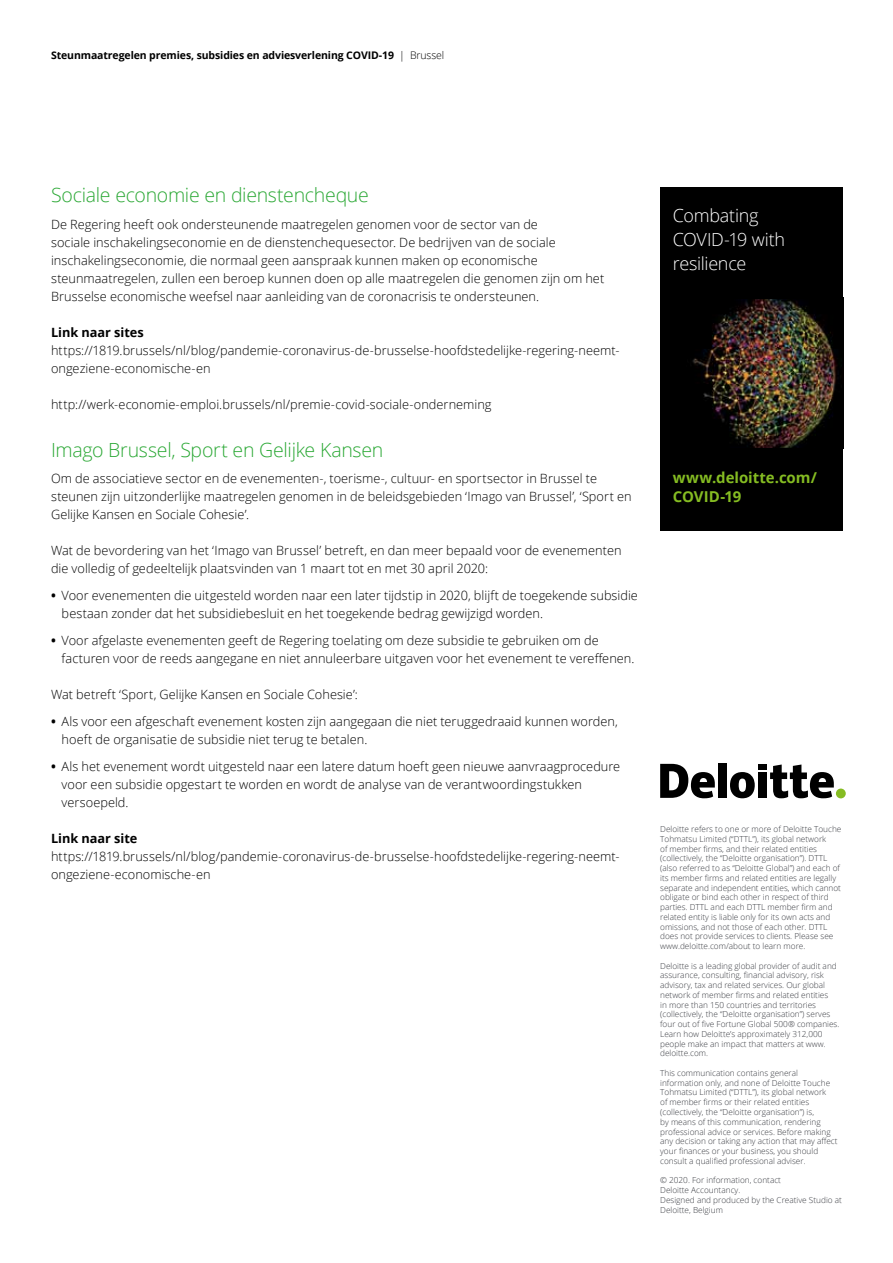
<style>
.page{position:relative;width:893px;height:1263px;background:#fff}
.page>*{position:absolute;margin:0;border:0;box-sizing:border-box;transform-origin:0 0}
.t1{font:300 19.5px "Open Sans";letter-spacing:-.015em;color:#2ba835}
.t2{font:300 18px/24px "Open Sans";letter-spacing:-.015em;color:#fff}
.t3{font:700 15px/19.5px "Open Sans";letter-spacing:-.005em;color:#85bc22}
.t4{font:300 12.75px/18px "Open Sans";letter-spacing:.005em;color:#000}
.t5{font:700 12.75px "Open Sans";color:#000}
.t6{font:700 10.5px "Open Sans";letter-spacing:-.01em;color:#000}
.t7{font:300 8.25px/9.8px "Open Sans";color:#3a3c42}
.s1{font-weight:300}
.s2{font-weight:700}
</style>
<div class="page">
<img style="left:660px;top:299px;width:183px;height:149px">
<div style="left:660px;top:187px;width:183px;height:112px;background:#000"></div>
<div style="left:836px;top:788px;width:10px;height:10px;background:#85bc22;border-radius:50%"></div>
<div style="left:718px;top:764px;width:9px;height:34px;background:#000"></div>
<svg style="left:730px;top:772px;width:25px;height:26px"></svg>
<div style="left:758px;top:772px;width:9px;height:26px;background:#000"></div>
<div style="left:758px;top:764px;width:9px;height:5px;background:#000"></div>
<svg style="left:770px;top:764px;width:64px;height:34px"></svg>
<svg style="left:660px;top:764px;width:55px;height:34px"></svg>
<div style="left:660px;top:448px;width:183px;height:83px;background:#000"></div>
<p class="t6" style="left:51px;top:48px;width:395px">Steunmaatregelen premies, subsidies en adviesverlening COVID-19 <span class="s1">| Brussel</span></p>
<h1 class="t1" style="left:51px;top:182px;width:319px">Sociale economie en dienstencheque</h1>
<p class="t4" style="left:51px;top:215px;width:555px">De Regering heeft ook ondersteunende maatregelen genomen voor de sector van de<br>sociale inschakelingseconomie en de dienstenchequesector. De bedrijven van de sociale inschakelingseconomie, die normaal geen aanspraak kunnen maken op economische steunmaatregelen, zullen een beroep kunnen doen op alle maatregelen die genomen zijn om het Brusselse economische weefsel naar aanleiding van de coronacrisis te ondersteunen.</p>
<p class="t5" style="left:51px;top:323px;width:94px">Link naar sites</p>
<p class="t4" style="left:51px;top:341px;width:570px">https://1819.brussels/nl/blog/pandemie-coronavirus-de-brusselse-hoofdstedelijke-regering-neemt&shy;ongeziene-economische-en</p>
<p class="t4" style="left:51px;top:395px;width:442px">http://werk-economie-emploi.brussels/nl/premie-covid-sociale-onderneming</p>
<h1 class="t1" style="left:51px;top:436px;width:334px">Imago Brussel, Sport en Gelijke Kansen</h1>
<p class="t4" style="left:51px;top:469px;width:582px">Om de associatieve sector en de evenementen-, toerisme-, cultuur- en sportsector in Brussel te steunen zijn uitzonderlijke maatregelen genomen in de beleidsgebieden ‘Imago van Brussel’, ‘Sport en<br>Gelijke Kansen en Sociale Cohesie’.</p>
<p class="t4" style="left:51px;top:541px;width:572px">Wat de bevordering van het ‘Imago van Brussel’ betreft, en dan meer bepaald voor de evenementen die volledig of gedeeltelijk plaatsvinden van 1 maart tot en met 30 april 2020:</p>
<p class="t4" style="left:62px;top:586px;width:578px;text-indent:-11px"><span class="s2">•</span> Voor evenementen die uitgesteld worden naar een later tijdstip in 2020, blijft de toegekende subsidie bestaan zonder dat het subsidiebesluit en het toegekende bedrag gewijzigd worden.</p>
<p class="t4" style="left:62px;top:631px;width:574px;text-indent:-11px"><span class="s2">•</span> Voor afgelaste evenementen geeft de Regering toelating om deze subsidie te gebruiken om de facturen voor de reeds aangegane en niet annuleerbare uitgaven voor het evenement te vereffenen.</p>
<p class="t4" style="left:51px;top:685px;width:308px">Wat betreft ‘Sport, Gelijke Kansen en Sociale Cohesie’:</p>
<p class="t4" style="left:62px;top:712px;width:558px;text-indent:-11px"><span class="s2">•</span> Als voor een afgeschaft evenement kosten zijn aangegaan die niet teruggedraaid kunnen worden, hoeft de organisatie de subsidie niet terug te betalen.</p>
<p class="t4" style="left:62px;top:757px;width:560px;text-indent:-11px"><span class="s2">•</span> Als het evenement wordt uitgesteld naar een latere datum hoeft geen nieuwe aanvraagprocedure voor een subsidie opgestart te worden en wordt de analyse van de verantwoordingstukken versoepeld.</p>
<p class="t5" style="left:51px;top:830px;width:88px">Link naar site</p>
<p class="t4" style="left:51px;top:847px;width:570px">https://1819.brussels/nl/blog/pandemie-coronavirus-de-brusselse-hoofdstedelijke-regering-neemt&shy;ongeziene-economische-en</p>
<h2 class="t2" style="left:673px;top:203px;width:114px">Combating<br>COVID-19 with resilience</h2>
<p class="t3" style="left:673px;top:467px;width:145px">www.deloitte.com/<br>COVID-19</p>
<p class="t7" style="left:660px;top:824px;width:183px">Deloitte refers to one or more of Deloitte Touche Tohmatsu Limited (“DTTL”), its global network<br>of member firms, and their related entities (collectively, the “Deloitte organisation”). DTTL (also referred to as “Deloitte Global”) and each of its member firms and related entities are legally separate and independent entities, which cannot obligate or bind each other in respect of third parties. DTTL and each DTTL member firm and related entity is liable only for its own acts and omissions, and not those of each other. DTTL does not provide services to clients. Please see www.deloitte.com/about to learn more.</p>
<p class="t7" style="left:660px;top:960px;width:181px">Deloitte is a leading global provider of audit and assurance, consulting, financial advisory, risk advisory, tax and related services. Our global network of member firms and related entities<br>in more than 150 countries and territories (collectively, the “Deloitte organisation”) serves four out of five Fortune Global 500® companies.<br>Learn how Deloitte’s approximately 312,000 people make an impact that matters at www. deloitte.com.</p>
<p class="t7" style="left:660px;top:1068px;width:179px">This communication contains general information only, and none of Deloitte Touche Tohmatsu Limited (“DTTL”), its global network<br>of member firms or their related entities (collectively, the “Deloitte organisation”) is,<br>by means of this communication, rendering professional advice or services. Before making any decision or taking any action that may affect your finances or your business, you should consult a qualified professional adviser.</p>
<p class="t7" style="left:660px;top:1175px;width:183px">© 2020. For information, contact<br>Deloitte Accountancy.<br>Designed and produced by the Creative Studio at<br>Deloitte, Belgium</p>
</div>
